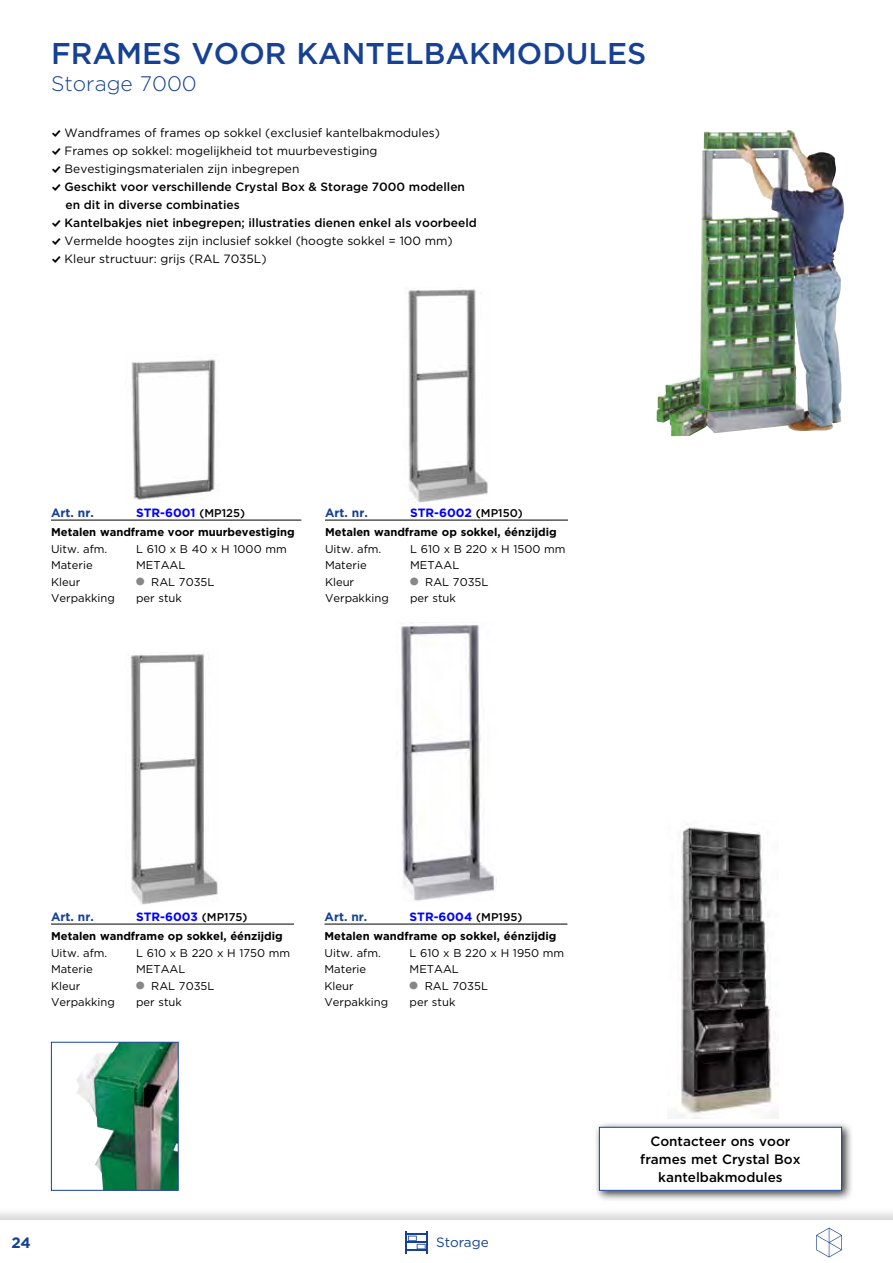
<style>
.page{position:relative;width:893px;height:1263px;background:#fff}
.page>*{position:absolute;margin:0;border:0;box-sizing:border-box;transform-origin:0 0}
.t1{font:500 30px "Gotham";color:#164194}
.t2{font:300 21px "Gotham";color:#164194}
.t3{font:700 15px "Gotham";color:#164194}
.t4{font:500 13.5px/18px "Gotham";color:#000;text-align:center}
.t5{font:13.5px "Gotham";letter-spacing:-.005em;color:#164194}
.t6{font:12px "Gotham";color:#000}
.t7{font:500 12px "Gotham";color:#000}
.t8{font:700 12px "Gotham";color:#00f}
.t9{font:700 12px "Gotham";color:#164194}
.t10{font:11.25px "Gotham";color:#000}
.t11{font:700 11.25px "Gotham";color:#000}
.s1{font-family:"Modern Pictograms"}
.s2{font-family:"Modern Pictograms";font-weight:400}
.s3{font-weight:500;font-size:11.25px;color:#000}
.s4{font-size:30px;color:#878787}
</style>
<div class="page">
<div style="left:0;top:1206px;width:893px;height:57px;background:#000;opacity:.16"></div>
<div style="left:0;top:1220px;width:893px;height:43px;background:#fff"></div>
<svg style="left:816px;top:1228px;width:26px;height:29px"></svg>
<svg style="left:405px;top:1231px;width:23px;height:23px"></svg>
<hr style="left:51px;top:520px;width:250px;height:1px;background:#000">
<img style="left:131px;top:359px;width:85px;height:141px">
<hr style="left:325px;top:520px;width:243px;height:1px;background:#000">
<img style="left:408px;top:289px;width:80px;height:214px">
<hr style="left:51px;top:924px;width:243px;height:1px;background:#000">
<img style="left:130px;top:653px;width:88px;height:252px">
<hr style="left:324px;top:924px;width:243px;height:1px;background:#000">
<img style="left:400px;top:623px;width:97px;height:278px">
<img style="left:76px;top:1044px;width:101px;height:145px">
<div style="left:51px;top:1042px;width:128px;height:149px;border:1px solid #164194"></div>
<img style="left:657px;top:130px;width:187px;height:306px">
<img style="left:676px;top:827px;width:102px;height:292px">
<div style="left:594px;top:1122px;width:259px;height:80px;background:#000;opacity:.75"></div>
<div style="left:599px;top:1127px;width:243px;height:63px;background:#fff"></div>
<div style="left:599px;top:1127px;width:243px;height:64px;border:1px solid #164194"></div>
<h1 class="t1" style="left:51px;top:34px;width:597px">FRAMES VOOR KANTELBAKMODULES</h1>
<h2 class="t2" style="left:51px;top:71px;width:147px">Storage 7000</h2>
<p class="t6" style="left:51px;top:125px;width:390px"><span class="s1">%</span> Wandframes of frames op sokkel (exclusief kantelbakmodules)</p>
<p class="t6" style="left:51px;top:143px;width:328px"><span class="s1">%</span> Frames op sokkel: mogelijkheid tot muurbevestiging</p>
<p class="t6" style="left:51px;top:161px;width:250px"><span class="s1">%</span> Bevestigingsmaterialen zijn inbegrepen</p>
<p class="t7" style="left:51px;top:179px;width:416px"><span class="s2">%</span> Geschikt voor verschillende Crystal Box &amp; Storage 7000 modellen</p>
<p class="t7" style="left:66px;top:197px;width:176px">en dit in diverse combinaties</p>
<p class="t7" style="left:51px;top:215px;width:427px"><span class="s2">%</span> Kantelbakjes niet inbegrepen; illustraties dienen enkel als voorbeeld</p>
<p class="t6" style="left:51px;top:233px;width:403px"><span class="s1">%</span> Vermelde hoogtes zijn inclusief sokkel (hoogte sokkel = 100 mm)</p>
<p class="t6" style="left:51px;top:251px;width:217px"><span class="s1">%</span> Kleur structuur: grijs (RAL 7035L)</p>
<p class="t9" style="left:51px;top:505px;width:44px">Art. nr.</p>
<p class="t8" style="left:136px;top:505px;width:111px">STR-6001 <span class="s3">(MP125)</span></p>
<p class="t11" style="left:51px;top:525px;width:245px">Metalen wandframe voor muurbevestiging</p>
<p class="t10" style="left:51px;top:542px;width:58px">Uitw. afm.</p>
<p class="t10" style="left:136px;top:542px;width:152px">L 610 x B 40 x H 1000 mm</p>
<p class="t10" style="left:51px;top:558px;width:43px">Materie</p>
<p class="t10" style="left:136px;top:558px;width:51px">METAAL</p>
<p class="t10" style="left:51px;top:575px;width:31px">Kleur</p>
<p class="t10" style="left:133px;top:575px;width:83px"><span class="s4">•</span> RAL 7035L</p>
<p class="t10" style="left:51px;top:591px;width:65px">Verpakking</p>
<p class="t10" style="left:136px;top:591px;width:47px">per stuk</p>
<p class="t9" style="left:325px;top:505px;width:44px">Art. nr.</p>
<p class="t8" style="left:410px;top:505px;width:114px">STR-6002 <span class="s3">(MP150)</span></p>
<p class="t11" style="left:325px;top:525px;width:233px">Metalen wandframe op sokkel, éénzijdig</p>
<p class="t10" style="left:325px;top:542px;width:58px">Uitw. afm.</p>
<p class="t10" style="left:410px;top:542px;width:157px">L 610 x B 220 x H 1500 mm</p>
<p class="t10" style="left:325px;top:558px;width:43px">Materie</p>
<p class="t10" style="left:410px;top:558px;width:51px">METAAL</p>
<p class="t10" style="left:325px;top:575px;width:31px">Kleur</p>
<p class="t10" style="left:407px;top:575px;width:83px"><span class="s4">•</span> RAL 7035L</p>
<p class="t10" style="left:325px;top:591px;width:65px">Verpakking</p>
<p class="t10" style="left:410px;top:591px;width:47px">per stuk</p>
<p class="t9" style="left:51px;top:909px;width:44px">Art. nr.</p>
<p class="t8" style="left:136px;top:909px;width:113px">STR-6003 <span class="s3">(MP175)</span></p>
<p class="t11" style="left:51px;top:929px;width:233px">Metalen wandframe op sokkel, éénzijdig</p>
<p class="t10" style="left:51px;top:946px;width:58px">Uitw. afm.</p>
<p class="t10" style="left:136px;top:946px;width:156px">L 610 x B 220 x H 1750 mm</p>
<p class="t10" style="left:51px;top:962px;width:43px">Materie</p>
<p class="t10" style="left:136px;top:962px;width:51px">METAAL</p>
<p class="t10" style="left:51px;top:979px;width:31px">Kleur</p>
<p class="t10" style="left:133px;top:979px;width:83px"><span class="s4">•</span> RAL 7035L</p>
<p class="t10" style="left:51px;top:995px;width:65px">Verpakking</p>
<p class="t10" style="left:136px;top:995px;width:47px">per stuk</p>
<p class="t9" style="left:324px;top:909px;width:44px">Art. nr.</p>
<p class="t8" style="left:410px;top:909px;width:114px">STR-6004 <span class="s3">(MP195)</span></p>
<p class="t11" style="left:324px;top:929px;width:233px">Metalen wandframe op sokkel, éénzijdig</p>
<p class="t10" style="left:324px;top:946px;width:58px">Uitw. afm.</p>
<p class="t10" style="left:410px;top:946px;width:156px">L 610 x B 220 x H 1950 mm</p>
<p class="t10" style="left:324px;top:962px;width:43px">Materie</p>
<p class="t10" style="left:410px;top:962px;width:51px">METAAL</p>
<p class="t10" style="left:324px;top:979px;width:31px">Kleur</p>
<p class="t10" style="left:407px;top:979px;width:83px"><span class="s4">•</span> RAL 7035L</p>
<p class="t10" style="left:325px;top:995px;width:65px">Verpakking</p>
<p class="t10" style="left:410px;top:995px;width:47px">per stuk</p>
<h3 class="t3" style="left:12px;top:1232px;width:21px">24</h3>
<p class="t5" style="left:436px;top:1234px;width:54px">Storage</p>
<p class="t4" style="left:640px;top:1132px;width:162px">Contacteer ons voor frames met Crystal Box kantelbakmodules</p>
</div>
